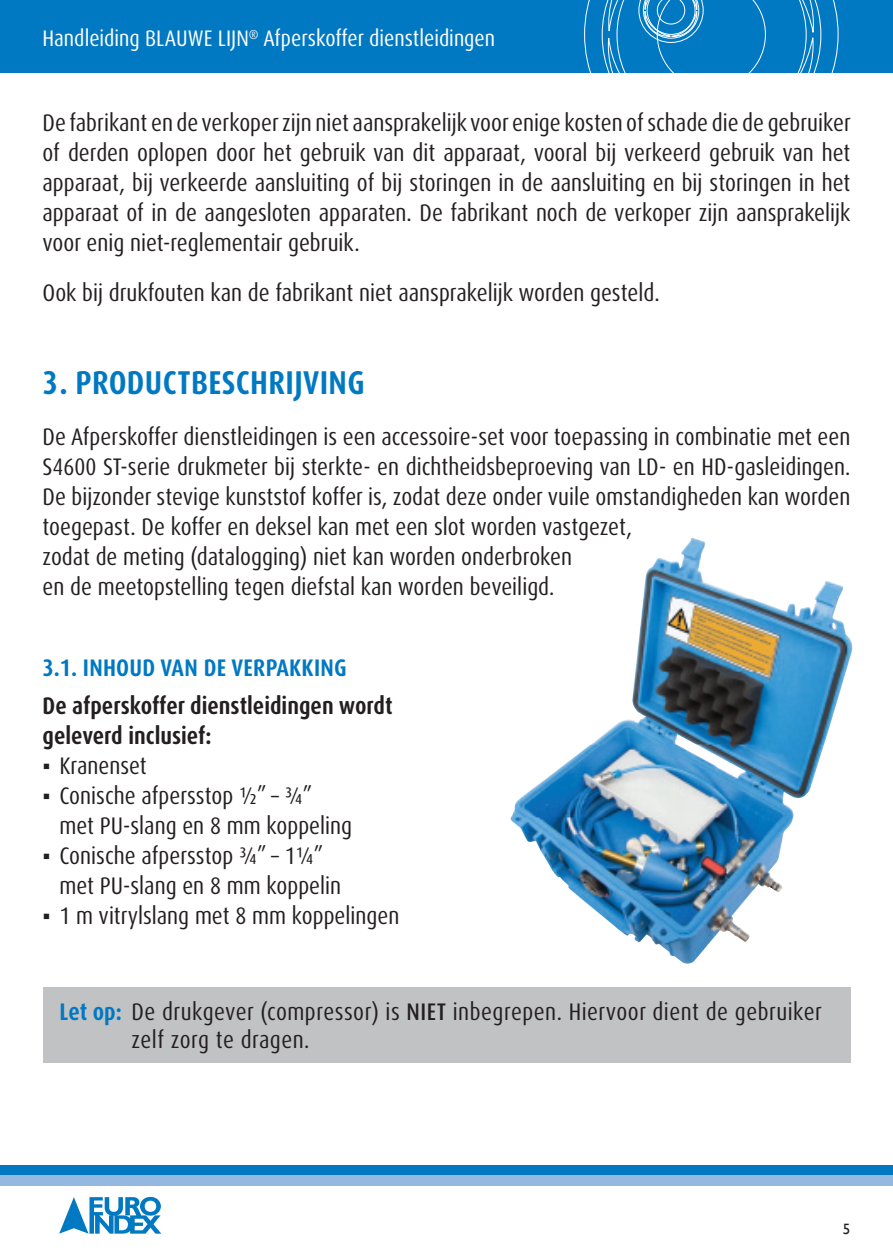
<style>
.page{position:relative;width:893px;height:1259px;background:#fff}
.page>*{position:absolute;margin:0;border:0;box-sizing:border-box;transform-origin:0 0}
.t1{font:700 condensed 33px "Dax Pro";letter-spacing:.01em;color:#0079c2}
.t2{font:condensed 24px/30px "Dax Pro";color:#231f20}
.t3{font:condensed 24px/28.5px "Dax Pro";letter-spacing:.02em;color:#231f20}
.t4{font:700 condensed 24px/30px "Dax Pro";color:#231f20}
.t5{font:700 condensed 24px "Dax Pro";letter-spacing:.01em;color:#0079c2}
.t6{font:condensed 22.5px "Dax Pro";color:#fff}
.t7{font:15px "Gill Sans";color:#231f20}
.s1{font-weight:700;color:#0079c2}
.s2{font-weight:500}
</style>
<div class="page">
<div style="left:0;top:0;width:893px;height:73px;background:#0079c2"></div>
<svg style="left:59px;top:1197px;width:102px;height:36px"></svg>
<div style="left:0;top:1165px;width:893px;height:10px;background:#0079c2"></div>
<div style="left:0;top:1175px;width:893px;height:11px;background:#94b9e1"></div>
<svg style="left:584px;top:0;width:255px;height:73px"></svg>
<div style="left:43px;top:987px;width:807px;height:76px;background:#c1c2c4"></div>
<img style="left:510px;top:567px;width:341px;height:397px">
<p class="t6" style="left:43px;top:29px;width:454px">Handleiding BLAUWE LIJN<sup>®</sup> Afperskoffer dienstleidingen</p>
<p class="t2" style="left:43px;top:109px;width:810px;text-align:justify">De fabrikant en de verkoper zijn niet aansprakelijk voor enige kosten of schade die de gebruiker of derden oplopen door het gebruik van dit apparaat, vooral bij verkeerd gebruik van het apparaat, bij verkeerde aansluiting of bij storingen in de aansluiting en bij storingen in het apparaat of in de aangesloten apparaten. De fabrikant noch de verkoper zijn aansprakelijk voor enig niet-reglementair gebruik.</p>
<p class="t2" style="left:43px;top:279px;width:619px">Ook bij drukfouten kan de fabrikant niet aansprakelijk worden gesteld.</p>
<h1 class="t1" style="left:43px;top:368px;width:324px">3 . PRODUCTBESCHRIJVING</h1>
<p class="t2" style="left:43px;top:423px;width:809px">De Afperskoffer dienstleidingen is een accessoire-set voor toepassing in combinatie met een S4600 ST-serie drukmeter bij sterkte- en dichtheidsbeproeving van LD- en HD-gasleidingen.<br>De bijzonder stevige kunststof koffer is, zodat deze onder vuile omstandigheden kan worden toegepast. De koffer en deksel kan met een slot worden vastgezet,<br>zodat de meting (datalogging) niet kan worden onderbroken<br>en de meetopstelling tegen diefstal kan worden beveiligd.</p>
<p class="t5" style="left:43px;top:657px;width:306px">3.1. INHOUD VAN DE VERPAKKING</p>
<p class="t4" style="left:43px;top:692px;width:352px">De afperskoffer dienstleidingen wordt geleverd inclusief:</p>
<p class="t2" style="left:43px;top:752px;width:106px">▪ Kranenset</p>
<p class="t2" style="left:60px;top:782px;width:294px;text-indent:-17px">▪ Conische afpersstop ½” – ¾” met PU-slang en 8 mm koppeling</p>
<p class="t2" style="left:60px;top:842px;width:283px;text-indent:-17px">▪ Conische afpersstop ¾” – 1¼” met PU-slang en 8 mm koppelin</p>
<p class="t2" style="left:43px;top:902px;width:358px">▪ 1 m vitrylslang met 8 mm koppelingen</p>
<p class="t3" style="left:132px;top:998px;width:692px;text-indent:-72px"><span class="s1">Let op:</span> De drukgever (compressor) is <span class="s2">NIET</span> inbegrepen. Hiervoor dient de gebruiker zelf zorg te dragen.</p>
<p class="t7" style="left:843px;top:1220px;width:9px">5</p>
</div>
